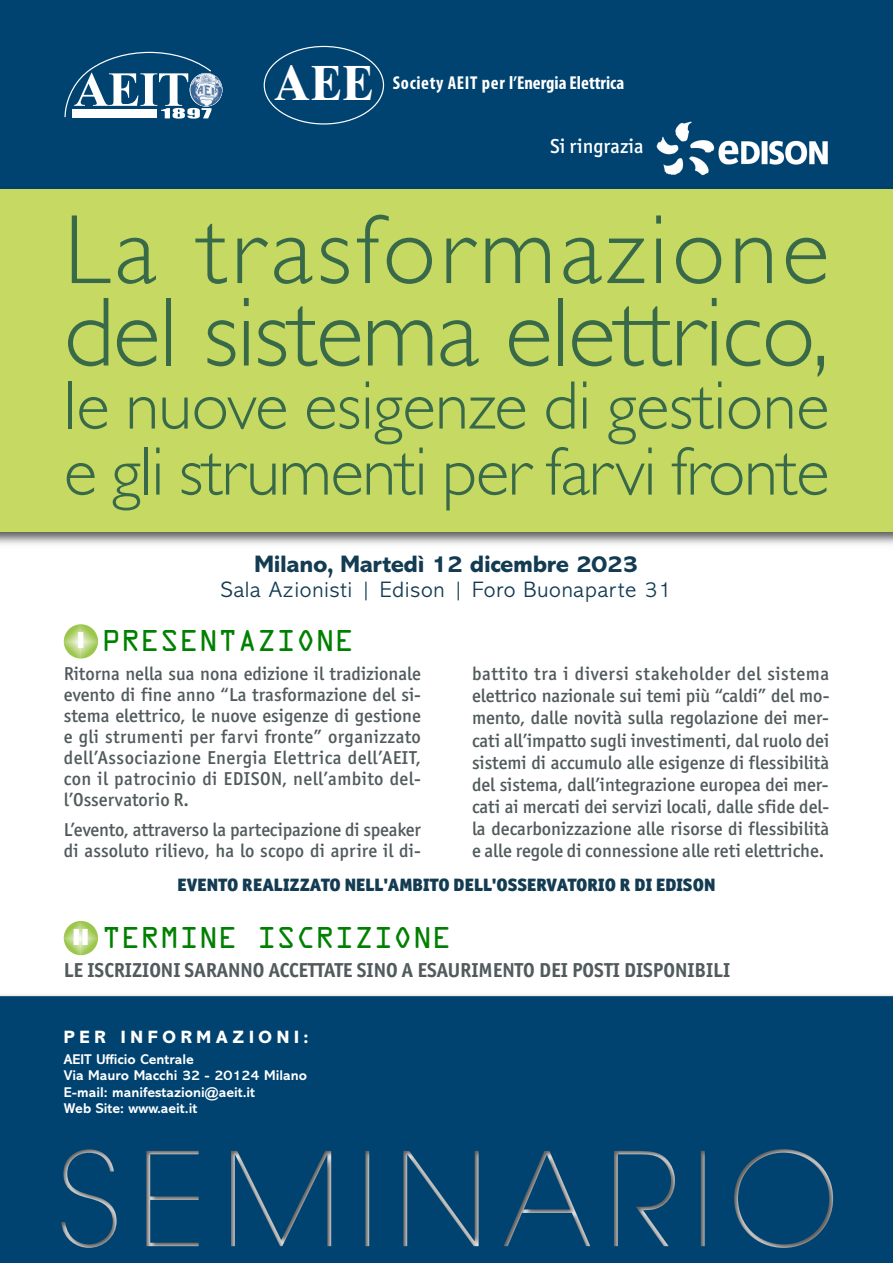
<style>
.page{position:relative;width:893px;height:1263px;background:#fff}
.page>*{position:absolute;margin:0;border:0;box-sizing:border-box;transform-origin:0 0}
.t1{font:300 99px/82.5px "Gill Sans";color:#386a49}
.t2{font:300 69px/66px "Gill Sans";letter-spacing:-.02em;color:#386a49}
.t3{font:700 49.35px "Times Ten";color:#fff;scale:.89 1}
.t4{font:27px "OCRA Std";color:#008000}
.t5{font:800 24px "Abadi";letter-spacing:-.015em;color:#133b52}
.t6{font:300 22.5px "Abadi";letter-spacing:.03em;color:#133b52}
.t7{font:900 22.35px "Helvetica";color:#fff}
.t8{font:700 20.25px "Officina San ITC";color:#515a5c}
.t9{font:500 20.25px "Officina San ITC";color:#fff}
.t10{font:500 18.75px/22px "Officina San ITC";color:#515a5c;text-align:justify}
.t11{font:700 condensed 18.75px "Myriad Pro";color:#fff}
.t12{font:900 18px "Officina San ITC";color:#133b52}
.t13{font:800 18px "Abadi";letter-spacing:.26em;color:#fff}
.t14{font:700 14.25px/16.5px "Abadi";color:#fff}
.s1{font-family:"Helvetica";font-weight:900;font-size:22.35px;color:#fff}
</style>
<div class="page">
<div style="left:0;top:0;width:893px;height:216px;background:#004370"></div>
<div style="left:0;top:189px;width:893px;height:343px;background:#c6d962"></div>
<div style="left:0;top:996px;width:893px;height:267px;background:#004370"></div>
<svg style="left:64px;top:921px;width:34px;height:34px"></svg>
<img style="left:656px;top:121px;width:172px;height:54px">
<img style="left:212px;top:74px;width:10px;height:32px">
<svg style="left:64px;top:51px;width:148px;height:68px"></svg>
<svg style="left:264px;top:46px;width:120px;height:79px"></svg>
<svg style="left:64px;top:624px;width:34px;height:34px"></svg>
<h3 class="t3" style="left:274px;top:64px;width:114px">AEE</h3>
<p class="t11" style="left:393px;top:72px;width:233px">Society AEIT per l’Energia Elettrica</p>
<p class="t9" style="left:550px;top:138px;width:95px">Si ringrazia</p>
<h1 class="t1" style="left:64px;top:219px;width:767px">La trasformazione del sistema elettrico,</h1>
<h2 class="t2" style="left:64px;top:380px;width:767px">le nuove esigenze di gestione e gli strumenti per farvi fronte</h2>
<p class="t5" style="left:255px;top:555px;width:385px">Milano, Martedì 12 dicembre 2023</p>
<p class="t6" style="left:221px;top:582px;width:453px">Sala Azionisti | Edison | Foro Buonaparte 31</p>
<h3 class="t4" style="left:77px;top:626px;width:279px"><span class="s1">I</span> PRESENTAZIONE</h3>
<p class="t10" style="left:64px;top:665px;width:359px;line-height:21px">Ritorna nella sua nona edizione il tradizionale evento di fine anno “La trasformazione del si&shy;stema elettrico, le nuove esigenze di gestione e gli strumenti per farvi fronte” organizzato dell’Associazione Energia Elettrica dell’AEIT, con il patrocinio di EDISON, nell’ambito del&shy;l’Osservatorio R.</p>
<p class="t10" style="left:64px;top:820px;width:359px;line-height:21px">L’evento, attraverso la partecipazione di speaker di assoluto rilievo, ha lo scopo di aprire il di-</p>
<p class="t10" style="left:472px;top:664px;width:359px">battito tra i diversi stakeholder del sistema elettrico nazionale sui temi più “caldi” del mo&shy;mento, dalle novità sulla regolazione dei mer&shy;cati all’impatto sugli investimenti, dal ruolo dei sistemi di accumulo alle esigenze di flessibilità del sistema, dall’integrazione europea dei mer&shy;cati ai mercati dei servizi locali, dalle sfide del&shy;la decarbonizzazione alle risorse di flessibilità e alle regole di connessione alle reti elettriche.</p>
<p class="t12" style="left:178px;top:878px;width:539px">EVENTO REALIZZATO NELL'AMBITO DELL'OSSERVATORIO R DI EDISON</p>
<h3 class="t4" style="left:102px;top:922px;width:351px">TERMINE ISCRIZIONE</h3>
<p class="t8" style="left:64px;top:963px;width:668px">LE ISCRIZIONI SARANNO ACCETTATE SINO A ESAURIMENTO DEI POSTI DISPONIBILI</p>
<p class="t7" style="left:72px;top:929px;width:19px">II</p>
<p class="t13" style="left:64px;top:1031px;width:246px">PER INFORMAZIONI:</p>
<p class="t14" style="left:64px;top:1052px;width:245px">AEIT Ufficio Centrale<br>Via Mauro Macchi 32 - 20124 Milano<br>E-mail: manifestazioni@aeit.it<br>Web Site: www.aeit.it</p>
</div>
